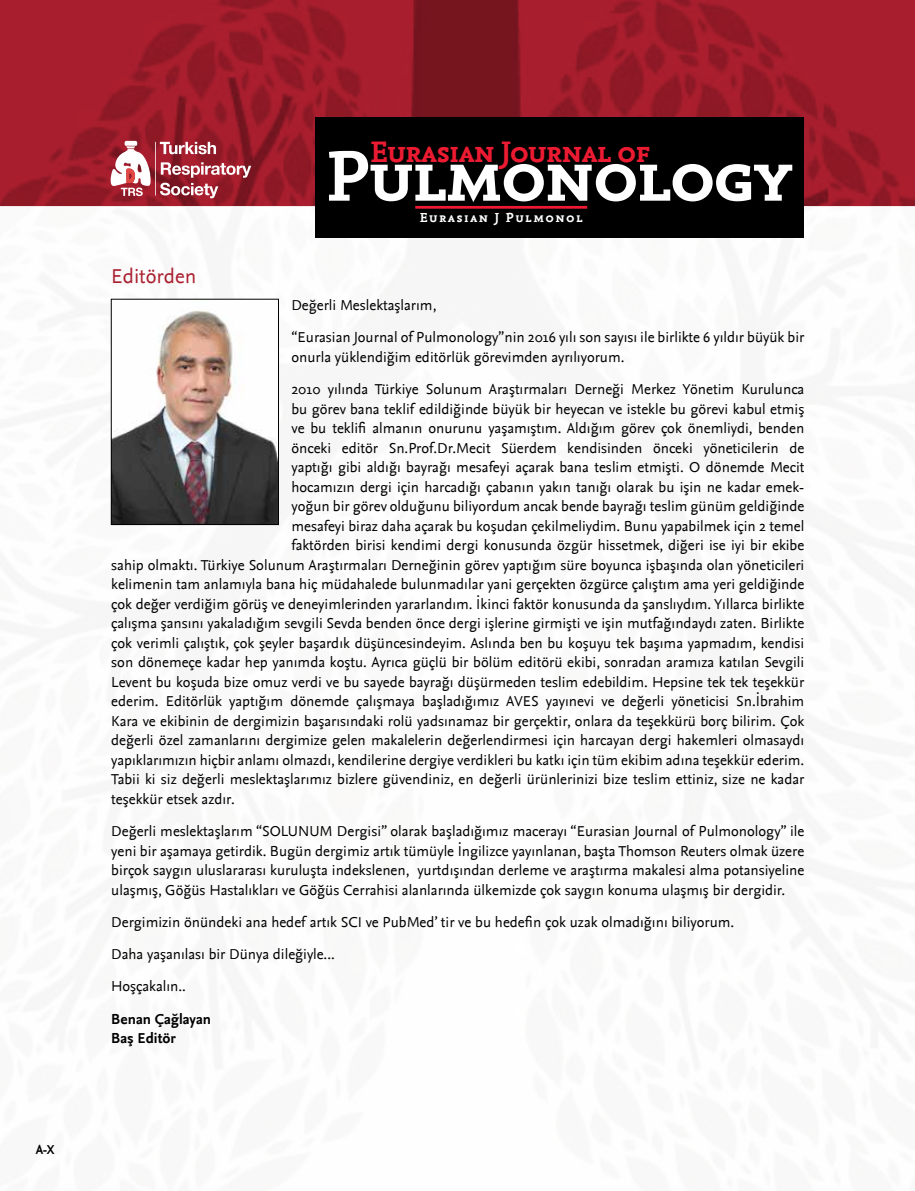
<style>
.page{position:relative;width:915px;height:1191px;background:#fff}
.page>*{position:absolute;margin:0;border:0;box-sizing:border-box;transform-origin:0 0}
.t1{font:75px "Nexus Mix Bold SC";letter-spacing:-.04em;color:#fff}
.t2{font:31.05px "Nexus Mix Bold SC";letter-spacing:-.04em;color:#ed1b32}
.t3{font:21px "Nexus Sans";color:#aa1f2f}
.t4{font:15px/32.2px "Nexus Sans";color:#000}
.t5{font:700 15px/19.5px "Nexus Sans TF";color:#000}
.t6{font:13.8px "Nexus Mix Bold SC";letter-spacing:.1em;color:#fff}
.t7{font:700 13.5px "Nexus Sans";color:#000}
</style>
<div class="page">
<img style="left:0;top:0;width:914px;height:206px">
<svg style="left:110px;top:141px;width:141px;height:57px"></svg>
<div style="left:315px;top:118px;width:488px;height:120px;background:#000"></div>
<hr style="left:415px;top:206px;width:172px;height:3px;background:#ed1b32">
<img style="left:113px;top:310px;width:163px;height:213px">
<div style="left:111px;top:299px;width:167px;height:226px;border:1px solid #000"></div>
<p class="t7" style="left:36px;top:1141px;width:20px">A-X</p>
<h2 class="t2" style="left:370px;top:134px;width:281px">Eurasıan Journal of</h2>
<h1 class="t1" style="left:326px;top:132px;width:468px">Pulmonology</h1>
<h3 class="t3" style="left:111px;top:264px;width:87px">Editörden</h3>
<p class="t6" style="left:419px;top:209px;width:164px">Eurasian J Pulmonol</p>
<p class="t4" style="left:291px;top:289px;width:514px">Değerli Meslektaşlarım,<br>“Eurasian Journal of Pulmonology”nin 2016 yılı son sayısı ile birlikte 6 yıldır büyük bir</p>
<p class="t4" style="left:291px;top:341px;width:514px">onurla yüklendiğim editörlük görevimden ayrılıyorum.<br>2010 yılında Türkiye Solunum Araştırmaları Derneği Merkez Yönetim Kurulunca</p>
<p class="t4" style="left:291px;top:392px;width:514px">bu görev bana teklif edildiğinde büyük bir heyecan ve istekle bu görevi kabul etmiş</p>
<p class="t4" style="left:291px;top:412px;width:514px">ve bu teklifi almanın onurunu yaşamıştım. Aldığım görev çok önemliydi, benden</p>
<p class="t4" style="left:291px;top:431px;width:514px">önceki editör Sn.Prof.Dr.Mecit Süerdem kendisinden önceki yöneticilerin de</p>
<p class="t4" style="left:291px;top:451px;width:514px">yaptığı gibi aldığı bayrağı mesafeyi açarak bana teslim etmişti. O dönemde Mecit</p>
<p class="t4" style="left:291px;top:470px;width:514px">hocamızın dergi için harcadığı çabanın yakın tanığı olarak bu işin ne kadar emek-</p>
<p class="t4" style="left:291px;top:490px;width:514px">yoğun bir görev olduğunu biliyordum ancak bende bayrağı teslim günüm geldiğinde</p>
<p class="t4" style="left:291px;top:509px;width:514px">mesafeyi biraz daha açarak bu koşudan çekilmeliydim. Bunu yapabilmek için 2 temel</p>
<p class="t4" style="left:291px;top:529px;width:514px">faktörden birisi kendimi dergi konusunda özgür hissetmek, diğeri ise iyi bir ekibe</p>
<p class="t4" style="left:111px;top:548px;width:694px">sahip olmaktı. Türkiye Solunum Araştırmaları Derneğinin görev yaptığım süre boyunca işbaşında olan yöneticileri</p>
<p class="t4" style="left:111px;top:568px;width:694px">kelimenin tam anlamıyla bana hiç müdahalede bulunmadılar yani gerçekten özgürce çalıştım ama yeri geldiğinde</p>
<p class="t4" style="left:111px;top:587px;width:694px">çok değer verdiğim görüş ve deneyimlerinden yararlandım. İkinci faktör konusunda da şanslıydım. Yıllarca birlikte</p>
<p class="t4" style="left:111px;top:607px;width:694px">çalışma şansını yakaladığım sevgili Sevda benden önce dergi işlerine girmişti ve işin mutfağındaydı zaten. Birlikte</p>
<p class="t4" style="left:111px;top:626px;width:694px">çok verimli çalıştık, çok şeyler başardık düşüncesindeyim. Aslında ben bu koşuyu tek başıma yapmadım, kendisi</p>
<p class="t4" style="left:111px;top:646px;width:694px">son dönemeçe kadar hep yanımda koştu. Ayrıca güçlü bir bölüm editörü ekibi, sonradan aramıza katılan Sevgili</p>
<p class="t4" style="left:111px;top:665px;width:694px">Levent bu koşuda bize omuz verdi ve bu sayede bayrağı düşürmeden teslim edebildim. Hepsine tek tek teşekkür</p>
<p class="t4" style="left:111px;top:685px;width:694px">ederim. Editörlük yaptığım dönemde çalışmaya başladığımız AVES yayınevi ve değerli yöneticisi Sn.İbrahim</p>
<p class="t4" style="left:111px;top:704px;width:694px">Kara ve ekibinin de dergimizin başarısındaki rolü yadsınamaz bir gerçektir, onlara da teşekkürü borç bilirim. Çok</p>
<p class="t4" style="left:111px;top:724px;width:694px">değerli özel zamanlarını dergimize gelen makalelerin değerlendirmesi için harcayan dergi hakemleri olmasaydı</p>
<p class="t4" style="left:111px;top:743px;width:694px">yapıklarımızın hiçbir anlamı olmazdı, kendilerine dergiye verdikleri bu katkı için tüm ekibim adına teşekkür ederim.</p>
<p class="t4" style="left:111px;top:763px;width:694px">Tabii ki siz değerli meslektaşlarımız bizlere güvendiniz, en değerli ürünlerinizi bize teslim ettiniz, size ne kadar</p>
<p class="t4" style="left:111px;top:782px;width:125px">teşekkür etsek azdır.</p>
<p class="t4" style="left:111px;top:821px;width:694px;line-height:19.5px;text-align:justify">Değerli meslektaşlarım “SOLUNUM Dergisi” olarak başladığımız macerayı “Eurasian Journal of Pulmonology” ile yeni bir aşamaya getirdik. Bugün dergimiz artık tümüyle İngilizce yayınlanan, başta Thomson Reuters olmak üzere birçok saygın uluslararası kuruluşta indekslenen, yurtdışından derleme ve araştırma makalesi alma potansiyeline ulaşmış, Göğüs Hastalıkları ve Göğüs Cerrahisi alanlarında ülkemizde çok saygın konuma ulaşmış bir dergidir.</p>
<p class="t4" style="left:111px;top:905px;width:624px">Dergimizin önündeki ana hedef artık SCI ve PubMed’ tir ve bu hedefin çok uzak olmadığını biliyorum.<br>Daha yaşanılası bir Dünya dileğiyle...<br>Hoşçakalın..</p>
<p class="t5" style="left:111px;top:1008px;width:101px">Benan Çağlayan<br>Baş Editör</p>
</div>
